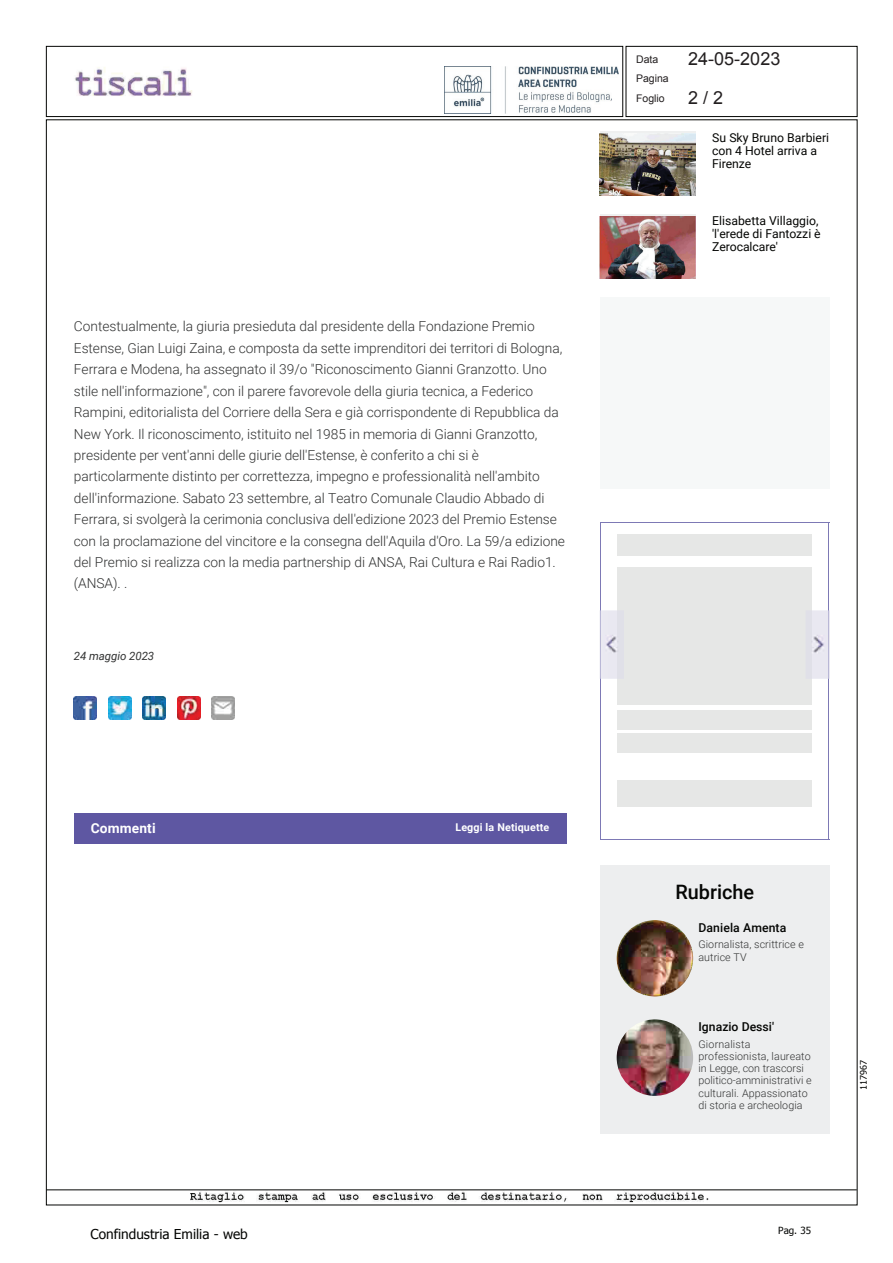
<style>
.page{position:relative;width:893px;height:1263px;background:#fff}
.page>*{position:absolute;margin:0;border:0;box-sizing:border-box;transform-origin:0 0}
.t1{font:19.8px "fj 6 r 632 13 ti e 9 x ojirxglh 1 mdo";color:#040503}
.t2{font:18px "Arial";color:#231f20}
.t3{font:13.8px/21.5px "f 1 m 0 st 8 p 1913 efx 36 b 0 eeu 9 qp 8 jq";letter-spacing:-.005em;color:#313232}
.t4{font:13.8px "fo 5 ad 3 p 727 cu 1 19 mus 1 fxzk 3 gy";letter-spacing:.01em;color:#fff}
.t5{font:13.65px "Tahoma";color:#040503}
.t6{font:12.3px/13px "fj 5 f 014 idx dzt 2 nm 4 a 8 vxaffd 5";color:#040503}
.t7{font:12.3px "fj 6 r 632 13 ti e 9 x ojirxglh 1 mdo";letter-spacing:.005em;color:#040503}
.t8{font:11.4px "f 1504 bkd ku 7 ctb 1868 rnoj 2 q 9 pz";letter-spacing:-.005em;color:#313232}
.t9{font:10.65px/12.3px "f 1 m 0 st 8 p 1913 efx 36 b 0 eeu 9 qp 8 jq";letter-spacing:.005em;color:#313232}
.t10{font:10.65px "fo 5 ad 3 p 727 cu 1 19 mus 1 fxzk 3 gy";letter-spacing:.015em;color:#fff}
.t11{font:10.5px/19.5px "Arial";color:#231f20}
.t12{font:9.9px "Tahoma";color:#040503}
.t13{font:9px "Tahoma";color:#040503}
</style>
<div class="page">
<img style="left:191px;top:1190px;width:539px;height:13px">
<img style="left:75px;top:67px;width:117px;height:29px">
<div style="left:74px;top:813px;width:492px;height:31px;background:#5e57a2"></div>
<img style="left:74px;top:696px;width:23px;height:23px">
<img style="left:108px;top:696px;width:23px;height:23px">
<img style="left:143px;top:696px;width:23px;height:23px">
<img style="left:177px;top:696px;width:23px;height:23px">
<img style="left:212px;top:696px;width:22px;height:23px">
<div style="left:600px;top:298px;width:229px;height:191px;background:#f6f8f8"></div>
<div style="left:600px;top:865px;width:229px;height:268px;background:#edeeef"></div>
<div style="left:600px;top:131px;width:95px;height:64px;background:#eff0f0"></div>
<img style="left:600px;top:133px;width:95px;height:62px">
<svg style="left:600px;top:214px;width:95px;height:3px"></svg>
<img style="left:600px;top:217px;width:95px;height:62px">
<hr style="left:600px;top:522px;width:229px;height:1px;background:#7d79b5">
<hr style="left:600px;top:839px;width:229px;height:1px;background:#7d79b5">
<hr style="left:600px;top:522px;width:1px;height:318px;background:#7d79b5">
<hr style="left:828px;top:522px;width:1px;height:318px;background:#7d79b5">
<img style="left:600px;top:610px;width:1px;height:68px">
<img style="left:828px;top:610px;width:1px;height:68px">
<img style="left:617px;top:920px;width:76px;height:76px;border-radius:38px">
<img style="left:617px;top:1019px;width:76px;height:77px;border-radius:38px">
<img style="left:601px;top:535px;width:227px;height:272px">
<div style="left:46px;top:46px;width:577px;height:71px;border:1px solid #040503"></div>
<div style="left:626px;top:46px;width:231px;height:71px;border:1px solid #040503"></div>
<hr style="left:46px;top:1189px;width:811px;height:1px;background:#040503">
<img style="left:444px;top:67px;width:174px;height:46px">
<p class="t3" style="left:74px;top:315px;width:493px">Contestualmente, la giuria presieduta dal presidente della Fondazione Premio Estense, Gian Luigi Zaina, e composta da sette imprenditori dei territori di Bologna, Ferrara e Modena, ha assegnato il 39/o "Riconoscimento Gianni Granzotto. Uno stile nell'informazione", con il parere favorevole della giuria tecnica, a Federico Rampini, editorialista del Corriere della Sera e già corrispondente di Repubblica da New York. Il riconoscimento, istituito nel 1985 in memoria di Gianni Granzotto, presidente per vent'anni delle giurie dell'Estense, è conferito a chi si è particolarmente distinto per correttezza, impegno e professionalità nell'ambito dell'informazione. Sabato 23 settembre, al Teatro Comunale Claudio Abbado di Ferrara, si svolgerà la cerimonia conclusiva dell'edizione 2023 del Premio Estense con la proclamazione del vincitore e la consegna dell'Aquila d'Oro. La 59/a edizione del Premio si realizza con la media partnership di ANSA, Rai Cultura e Rai Radio1. (ANSA). .</p>
<p class="t8" style="left:74px;top:648px;width:82px">24 maggio 2023</p>
<p class="t4" style="left:91px;top:818px;width:66px">Commenti</p>
<p class="t10" style="left:455px;top:820px;width:95px">Leggi la Netiquette</p>
<p class="t5" style="left:91px;top:1225px;width:159px">Confindustria Emilia - web</p>
<p class="t11" style="left:636px;top:50px;width:34px">Data<br>Pagina<br>Foglio</p>
<h2 class="t2" style="left:688px;top:47px;width:94px">24-05-2023</h2>
<h2 class="t2" style="left:688px;top:86px;width:36px">2 / 2</h2>
<p class="t6" style="left:712px;top:131px;width:118px">Su Sky Bruno Barbieri con 4 Hotel arriva a<br>Firenze</p>
<p class="t6" style="left:712px;top:214px;width:110px">Elisabetta Villaggio, 'l'erede di Fantozzi è<br>Zerocalcare'</p>
<h1 class="t1" style="left:675px;top:878px;width:80px">Rubriche</h1>
<p class="t7" style="left:698px;top:918px;width:89px">Daniela Amenta</p>
<p class="t9" style="left:698px;top:938px;width:107px">Giornalista, scrittrice e autrice TV</p>
<p class="t7" style="left:698px;top:1018px;width:77px">Ignazio Dessi'</p>
<p class="t9" style="left:698px;top:1037px;width:115px">Giornalista professionista, laureato in Legge, con trascorsi politico-amministrativi e culturali. Appassionato di storia e archeologia</p>
<p class="t12" style="left:778px;top:1224px;width:34px">Pag. 35</p>
<p class="t13" style="left:858px;top:1090px;width:31px;rotate:-90deg">117967</p>
</div>
